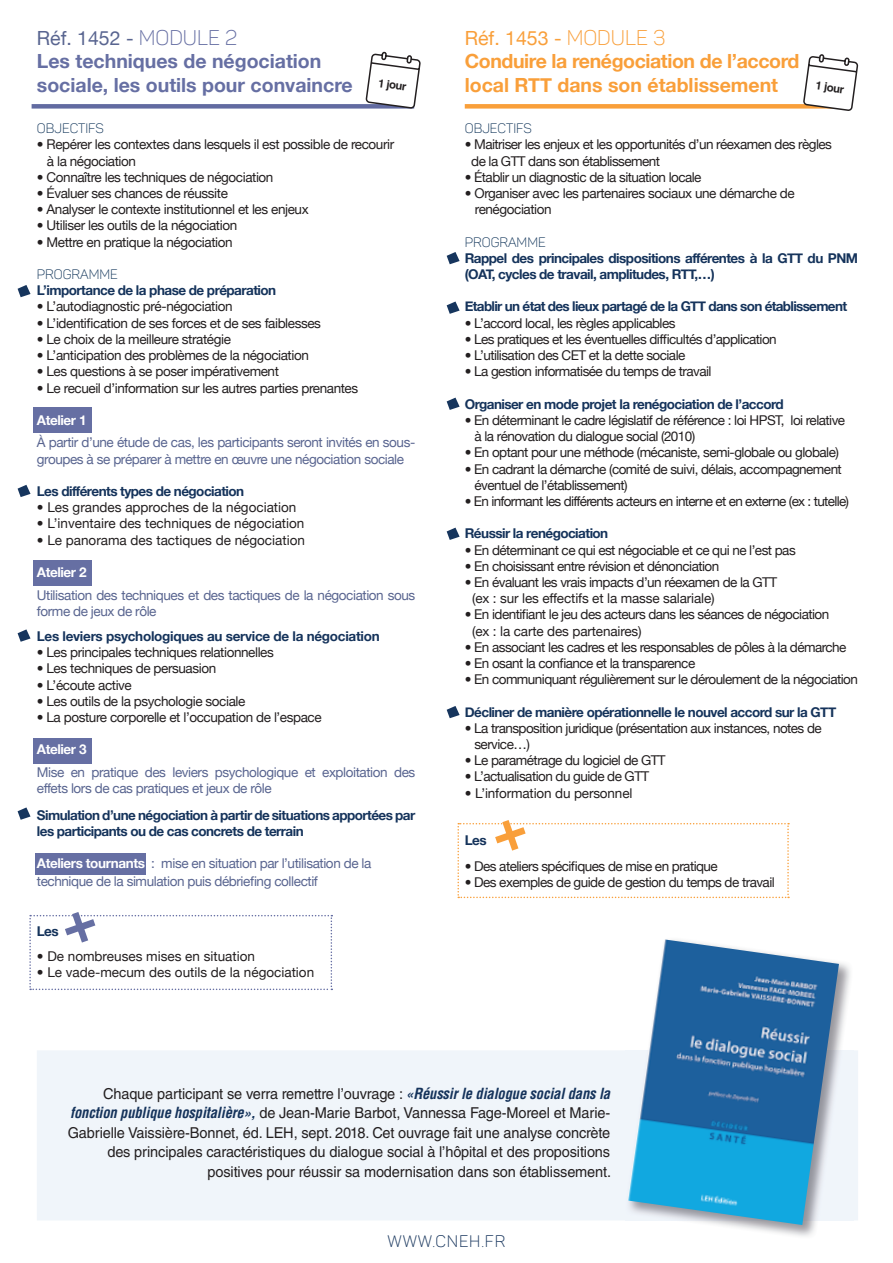
<style>
.page{position:relative;width:893px;height:1263px;background:#fff}
.page>*{position:absolute;margin:0;border:0;box-sizing:border-box;transform-origin:0 0}
.t1{font:700 19.5px/23.4px "Helvetica Neue";letter-spacing:-.02em;color:#f99f3a}
.t2{font:700 19.5px/23.4px "Helvetica Neue";color:#666fa3}
.t3{font:16.5px "Panton Light Caps";letter-spacing:.05em;color:#15335b}
.t4{font:15px/19.5px "Helvetica LT Std";letter-spacing:-.01em;color:#231f20;text-align:right}
.t5{font:13.5px/16.2px "Helvetica Neue";letter-spacing:-.04em;color:#231f20}
.t6{font:700 13.5px/16.2px "Helvetica Neue";letter-spacing:-.04em;color:#15335b}
.t7{font:13.5px/16.2px "Helvetica Neue";letter-spacing:-.03em;color:#596590}
.t8{font:13.5px "Helvetica Neue";color:#231f20}
.t9{font:700 13.5px "Helvetica Neue";letter-spacing:-.02em;color:#15335b}
.t10{font:13.5px "Panton Light Caps";color:#103459}
.t11{font:13.5px "Helvetica Neue";letter-spacing:-.01em;color:#231f20}
.t12{font:700 13.5px "Helvetica Neue";letter-spacing:-.03em;color:#fff}
.t13{font:700 11.25px "Helvetica LT Std";color:#231f20}
.s1{font-weight:400;color:#596590}
.s2{font-family:"Panton Light Caps";font-weight:400;font-size:21px}
.s3{font-weight:700;color:#fff}
.s4{font-weight:400}
.s5{font-weight:700;font-style:italic;font-stretch:condensed;color:#15335b}
</style>
<div class="page">
<div style="left:34px;top:407px;width:58px;height:26px;background:#666fa3"></div>
<div style="left:34px;top:561px;width:58px;height:25px;background:#666fa3"></div>
<div style="left:34px;top:738px;width:58px;height:25px;background:#666fa3"></div>
<div style="left:35px;top:853px;width:111px;height:21px;background:#666fa3"></div>
<svg style="left:447px;top:252px;width:13px;height:12px"></svg>
<svg style="left:18px;top:285px;width:13px;height:12px"></svg>
<svg style="left:447px;top:301px;width:13px;height:13px"></svg>
<svg style="left:447px;top:398px;width:13px;height:12px"></svg>
<svg style="left:447px;top:528px;width:13px;height:12px"></svg>
<svg style="left:447px;top:706px;width:13px;height:12px"></svg>
<svg style="left:18px;top:485px;width:13px;height:12px"></svg>
<svg style="left:18px;top:629px;width:13px;height:13px"></svg>
<svg style="left:18px;top:807px;width:13px;height:13px"></svg>
<svg style="left:29px;top:912px;width:303px;height:78px"></svg>
<svg style="left:457px;top:820px;width:332px;height:78px"></svg>
<div style="left:32px;top:104px;width:382px;height:5px;background:#626ba1"></div>
<div style="left:465px;top:104px;width:382px;height:5px;background:#f99f3a"></div>
<svg style="left:365px;top:51px;width:56px;height:58px"></svg>
<svg style="left:802px;top:54px;width:57px;height:57px"></svg>
<div style="left:37px;top:1050px;width:821px;height:170px;background:#f0f5fa"></div>
<img style="left:625px;top:963px;width:228px;height:273px">
<div style="left:625px;top:1050px;width:228px;height:170px;background:#f0f5fa"></div>
<img style="left:627px;top:939px;width:212px;height:286px">
<h1 class="t2" style="left:37px;top:26px;width:317px"><span class="s1">Réf. 1452 -</span> <span class="s2">MODULE 2<br></span>Les techniques de négociation sociale, les outils pour convaincre</h1>
<p class="t10" style="left:37px;top:120px;width:69px">OBJECTIFS</p>
<p class="t5" style="left:47px;top:136px;width:349px;text-indent:-10px">• Repérer les contextes dans lesquels il est possible de recourir à la négociation</p>
<p class="t5" style="left:37px;top:169px;width:238px">• Connaître les techniques de négociation</p>
<p class="t5" style="left:37px;top:185px;width:193px">• Évaluer ses chances de réussite</p>
<p class="t5" style="left:37px;top:201px;width:273px">• Analyser le contexte institutionnel et les enjeux</p>
<p class="t5" style="left:37px;top:217px;width:202px">• Utiliser les outils de la négociation</p>
<p class="t5" style="left:37px;top:234px;width:197px">• Mettre en pratique la négociation</p>
<p class="t10" style="left:37px;top:266px;width:83px">PROGRAMME</p>
<p class="t6" style="left:37px;top:282px;width:241px">L’importance de la phase de préparation</p>
<p class="t5" style="left:37px;top:298px;width:197px">• L’autodiagnostic pré-négociation</p>
<p class="t5" style="left:37px;top:315px;width:286px">• L’identification de ses forces et de ses faiblesses</p>
<p class="t5" style="left:37px;top:331px;width:196px">• Le choix de la meilleure stratégie</p>
<p class="t5" style="left:37px;top:347px;width:274px">• L’anticipation des problèmes de la négociation</p>
<p class="t5" style="left:37px;top:363px;width:244px">• Les questions à se poser impérativement</p>
<p class="t5" style="left:37px;top:379px;width:323px">• Le recueil d’information sur les autres parties prenantes</p>
<p class="t12" style="left:37px;top:412px;width:51px">Atelier 1</p>
<p class="t7" style="left:37px;top:434px;width:380px">À partir d’une étude de cas, les participants seront invités en sous&shy;groupes à se préparer à mettre en œuvre une négociation sociale</p>
<p class="t6" style="left:37px;top:483px;width:209px">Les différents types de négociation</p>
<p class="t8" style="left:37px;top:499px;width:261px">• Les grandes approches de la négociation</p>
<p class="t8" style="left:37px;top:516px;width:269px">• L’inventaire des techniques de négociation</p>
<p class="t8" style="left:37px;top:532px;width:270px">• Le panorama des tactiques de négociation</p>
<p class="t12" style="left:37px;top:564px;width:51px">Atelier 2</p>
<p class="t7" style="left:37px;top:586px;width:380px">Utilisation des techniques et des tactiques de la négociation sous forme de jeux de rôle</p>
<p class="t9" style="left:37px;top:628px;width:344px">Les leviers psychologiques au service de la négociation</p>
<p class="t5" style="left:37px;top:644px;width:239px">• Les principales techniques relationnelles</p>
<p class="t5" style="left:37px;top:660px;width:181px">• Les techniques de persuasion</p>
<p class="t5" style="left:37px;top:676px;width:97px">• L’écoute active</p>
<p class="t5" style="left:37px;top:693px;width:210px">• Les outils de la psychologie sociale</p>
<p class="t5" style="left:37px;top:709px;width:286px">• La posture corporelle et l’occupation de l’espace</p>
<p class="t12" style="left:37px;top:741px;width:51px">Atelier 3</p>
<p class="t7" style="left:37px;top:764px;width:380px">Mise en pratique des leviers psychologique et exploitation des effets lors de cas pratiques et jeux de rôle</p>
<p class="t6" style="left:37px;top:806px;width:380px">Simulation d’une négociation à partir de situations apportées par les participants ou de cas concrets de terrain</p>
<p class="t7" style="left:37px;top:854px;width:336px;line-height:18px"><span class="s3">Ateliers tournants</span> : mise en situation par l’utilisation de la technique de la simulation puis débriefing collectif</p>
<p class="t6" style="left:37px;top:922px;width:23px">Les</p>
<p class="t8" style="left:37px;top:948px;width:220px">• De nombreuses mises en situation</p>
<p class="t8" style="left:37px;top:964px;width:279px">• Le vade-mecum des outils de la négociation</p>
<h1 class="t1" style="left:465px;top:26px;width:336px"><span class="s4">Réf. 1453 -</span> <span class="s2">MODULE 3<br></span>Conduire la renégociation de l’accord local RTT dans son établissement</h1>
<p class="t10" style="left:465px;top:120px;width:69px">OBJECTIFS</p>
<p class="t5" style="left:471px;top:136px;width:362px;text-indent:-6px">• Maitriser les enjeux et les opportunités d’un réexamen des règles de la GTT dans son établissement</p>
<p class="t5" style="left:465px;top:169px;width:238px">• Établir un diagnostic de la situation locale</p>
<p class="t5" style="left:475px;top:185px;width:321px;text-indent:-10px">• Organiser avec les partenaires sociaux une démarche de renégociation</p>
<p class="t10" style="left:465px;top:234px;width:83px">PROGRAMME</p>
<p class="t6" style="left:465px;top:250px;width:395px">Rappel des principales dispositions afférentes à la GTT du PNM (OAT, cycles de travail, amplitudes, RTT,…)</p>
<p class="t6" style="left:465px;top:298px;width:384px">Etablir un état des lieux partagé de la GTT dans son établissement</p>
<p class="t5" style="left:465px;top:315px;width:212px">• L’accord local, les règles applicables</p>
<p class="t5" style="left:465px;top:331px;width:313px">• Les pratiques et les éventuelles difficultés d’application</p>
<p class="t5" style="left:465px;top:347px;width:222px">• L’utilisation des CET et la dette sociale</p>
<p class="t5" style="left:465px;top:363px;width:248px">• La gestion informatisée du temps de travail</p>
<p class="t6" style="left:465px;top:395px;width:320px">Organiser en mode projet la renégociation de l’accord</p>
<p class="t5" style="left:474px;top:412px;width:372px;text-indent:-10px">• En déterminant le cadre législatif de référence : loi HPST, loi relative à la rénovation du dialogue social (2010)</p>
<p class="t5" style="left:465px;top:444px;width:376px">• En optant pour une méthode (mécaniste, semi-globale ou globale)</p>
<p class="t5" style="left:474px;top:460px;width:369px;text-indent:-10px">• En cadrant la démarche (comité de suivi, délais, accompagnement éventuel de l’établissement)</p>
<p class="t5" style="left:465px;top:493px;width:386px">• En informant les différents acteurs en interne et en externe (ex : tutelle)</p>
<p class="t6" style="left:465px;top:525px;width:145px">Réussir la renégociation</p>
<p class="t5" style="left:465px;top:541px;width:332px">• En déterminant ce qui est négociable et ce qui ne l’est pas</p>
<p class="t5" style="left:465px;top:558px;width:256px">• En choisissant entre révision et dénonciation</p>
<p class="t5" style="left:472px;top:574px;width:307px;text-indent:-7px">• En évaluant les vrais impacts d’un réexamen de la GTT (ex : sur les effectifs et la masse salariale)</p>
<p class="t5" style="left:472px;top:606px;width:359px;text-indent:-7px">• En identifiant le jeu des acteurs dans les séances de négociation (ex : la carte des partenaires)</p>
<p class="t5" style="left:465px;top:639px;width:383px">• En associant les cadres et les responsables de pôles à la démarche</p>
<p class="t5" style="left:465px;top:655px;width:232px">• En osant la confiance et la transparence</p>
<p class="t5" style="left:465px;top:671px;width:395px">• En communiquant régulièrement sur le déroulement de la négociation</p>
<p class="t6" style="left:465px;top:703px;width:373px">Décliner de manière opérationnelle le nouvel accord sur la GTT</p>
<p class="t5" style="left:474px;top:720px;width:349px;text-indent:-10px">• La transposition juridique (présentation aux instances, notes de service…)</p>
<p class="t5" style="left:465px;top:752px;width:202px">• Le paramétrage du logiciel de GTT</p>
<p class="t5" style="left:465px;top:768px;width:186px">• L’actualisation du guide de GTT</p>
<p class="t11" style="left:465px;top:785px;width:169px">• L’information du personnel</p>
<p class="t6" style="left:465px;top:832px;width:23px">Les</p>
<p class="t5" style="left:465px;top:858px;width:255px">• Des ateliers spécifiques de mise en pratique</p>
<p class="t5" style="left:465px;top:874px;width:311px">• Des exemples de guide de gestion du temps de travail</p>
<p class="t13" style="left:379px;top:76px;width:30px;rotate:8deg">1 jour</p>
<p class="t13" style="left:817px;top:79px;width:30px;rotate:8deg">1 jour</p>
<p class="t4" style="left:68px;top:1083px;width:545px">Chaque participant se verra remettre l’ouvrage : <span class="s5">«Réussir le dialogue social dans la fonction publique hospitalière»,</span> de Jean-Marie Barbot, Vannessa Fage-Moreel et Marie-Gabrielle Vaissière-Bonnet, éd. LEH, sept. 2018. Cet ouvrage fait une analyse concrète des principales caractéristiques du dialogue social à l’hôpital et des propositions positives pour réussir sa modernisation dans son établissement.</p>
<p class="t3" style="left:388px;top:1231px;width:119px">WWW.CNEH.FR</p>
</div>
